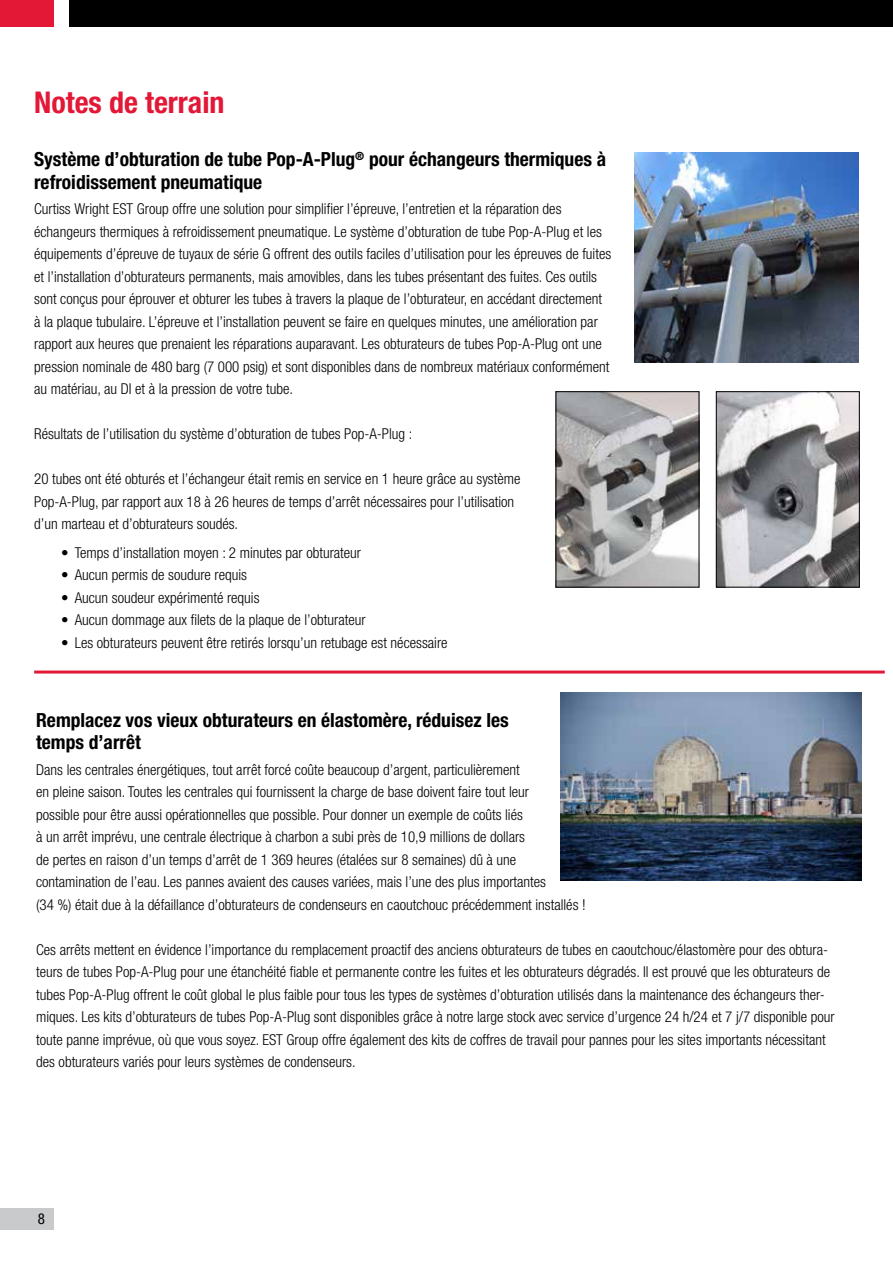
<style>
.page{position:relative;width:893px;height:1263px;background:#fff}
.page>*{position:absolute;margin:0;border:0;box-sizing:border-box;transform-origin:0 0}
.t1{font:700 condensed 30px "Helvetica Neue LT Std";color:#e31837}
.t2{font:700 condensed 19.5px/22.5px "Helvetica Neue LT Std";color:#000}
.t3{font:300 condensed 15px/22.5px "Helvetica Neue LT Std";color:#000}
.t4{font:condensed 15px "Helvetica Neue LT Std";color:#000}
</style>
<div class="page">
<div style="left:0;top:1208px;width:54px;height:21px;background:#c9cacc"></div>
<div style="left:70px;top:0;width:823px;height:27px;background:#000"></div>
<div style="left:0;top:0;width:54px;height:27px;background:#e31837"></div>
<img style="left:718px;top:393px;width:140px;height:193px">
<div style="left:716px;top:391px;width:144px;height:197px;border:1px solid #000"></div>
<img style="left:557px;top:393px;width:140px;height:193px">
<div style="left:555px;top:391px;width:144px;height:197px;border:1px solid #000"></div>
<img style="left:635px;top:152px;width:223px;height:211px">
<img style="left:561px;top:692px;width:300px;height:189px">
<hr style="left:34px;top:670px;width:851px;height:3px;background:#e31837">
<h1 class="t1" style="left:34px;top:84px;width:192px">Notes de terrain</h1>
<h2 class="t2" style="left:34px;top:148px;width:573px">Système d’obturation de tube Pop-A-Plug<sup>®</sup> pour échangeurs thermiques à refroidissement pneumatique</h2>
<p class="t3" style="left:34px;top:198px;width:579px">Curtiss Wright EST Group offre une solution pour simplifier l’épreuve, l’entretien et la réparation des échangeurs thermiques à refroidissement pneumatique. Le système d’obturation de tube Pop-A-Plug et les équipements d’épreuve de tuyaux de série G offrent des outils faciles d’utilisation pour les épreuves de fuites et l’installation d’obturateurs permanents, mais amovibles, dans les tubes présentant des fuites. Ces outils sont conçus pour éprouver et obturer les tubes à travers la plaque de l’obturateur, en accédant directement à la plaque tubulaire. L’épreuve et l’installation peuvent se faire en quelques minutes, une amélioration par rapport aux heures que prenaient les réparations auparavant. Les obturateurs de tubes Pop-A-Plug ont une pression nominale de 480 barg (7 000 psig) et sont disponibles dans de nombreux matériaux conformément au matériau, au DI et à la pression de votre tube.</p>
<p class="t3" style="left:34px;top:423px;width:380px">Résultats de l’utilisation du système d’obturation de tubes Pop-A-Plug :</p>
<p class="t3" style="left:34px;top:468px;width:488px">20 tubes ont été obturés et l’échangeur était remis en service en 1 heure grâce au système<br>Pop-A-Plug, par rapport aux 18 à 26 heures de temps d’arrêt nécessaires pour l’utilisation d’un marteau et d’obturateurs soudés.</p>
<p class="t3" style="left:61px;top:541px;width:301px">• Temps d’installation moyen : 2 minutes par obturateur</p>
<p class="t3" style="left:61px;top:564px;width:187px">• Aucun permis de soudure requis</p>
<p class="t3" style="left:61px;top:586px;width:200px">• Aucun soudeur expérimenté requis</p>
<p class="t3" style="left:61px;top:609px;width:306px">• Aucun dommage aux filets de la plaque de l’obturateur</p>
<p class="t3" style="left:61px;top:631px;width:388px">• Les obturateurs peuvent être retirés lorsqu’un retubage est nécessaire</p>
<h2 class="t2" style="left:36px;top:708px;width:474px">Remplacez vos vieux obturateurs en élastomère, réduisez les temps d’arrêt</h2>
<p class="t3" style="left:36px;top:758px;width:551px">Dans les centrales énergétiques, tout arrêt forcé coûte beaucoup d’argent, particulièrement<br>en pleine saison. Toutes les centrales qui fournissent la charge de base doivent faire tout leur<br>possible pour être aussi opérationnelles que possible. Pour donner un exemple de coûts liés<br>à un arrêt imprévu, une centrale électrique à charbon a subi près de 10,9 millions de dollars<br>de pertes en raison d’un temps d’arrêt de 1 369 heures (étalées sur 8 semaines) dû à une contamination de l’eau. Les pannes avaient des causes variées, mais l’une des plus importantes<br>(34 %) était due à la défaillance d’obturateurs de condenseurs en caoutchouc précédemment installés !</p>
<p class="t3" style="left:36px;top:938px;width:800px">Ces arrêts mettent en évidence l’importance du remplacement proactif des anciens obturateurs de tubes en caoutchouc/élastomère pour des obtura&shy;teurs de tubes Pop-A-Plug pour une étanchéité fiable et permanente contre les fuites et les obturateurs dégradés. Il est prouvé que les obturateurs de tubes Pop-A-Plug offrent le coût global le plus faible pour tous les types de systèmes d’obturation utilisés dans la maintenance des échangeurs ther&shy;miques. Les kits d’obturateurs de tubes Pop-A-Plug sont disponibles grâce à notre large stock avec service d’urgence 24 h/24 et 7 j/7 disponible pour toute panne imprévue, où que vous soyez. EST Group offre également des kits de coffres de travail pour pannes pour les sites importants nécessitant des obturateurs variés pour leurs systèmes de condenseurs.</p>
<p class="t4" style="left:38px;top:1210px;width:9px">8</p>
</div>
